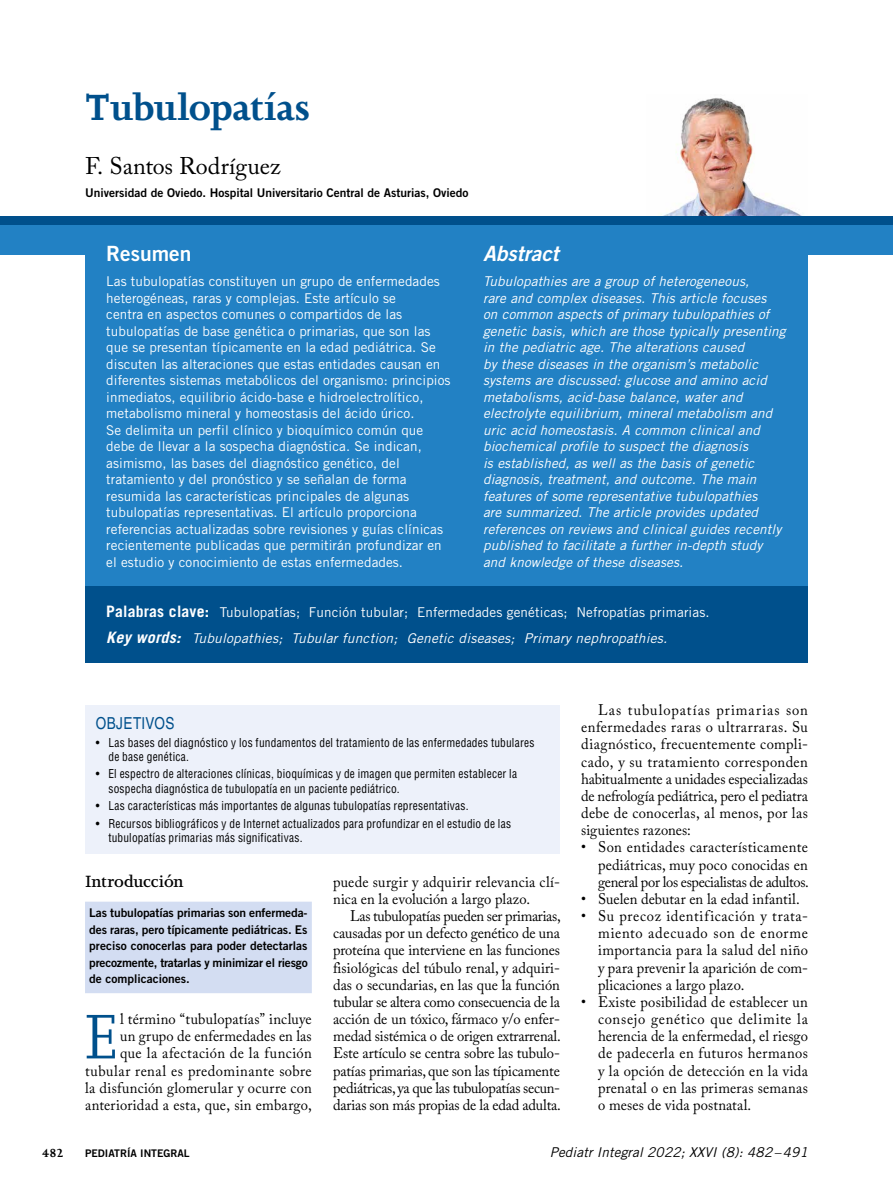
<style>
.page{position:relative;width:893px;height:1191px;background:#fff}
.page>*{position:absolute;margin:0;border:0;box-sizing:border-box;transform-origin:0 0}
.t1{font:72.6px "Joanna MT Std";color:#00508c;scale:.95 1}
.t2{font:700 42px "Joanna MT Std";letter-spacing:-.01em;color:#00508c}
.t3{font:24px "Adobe Caslon Pro";color:#000}
.t4{font:italic 21px "Trade Gothic Bold Two";color:#fff}
.t5{font:21px "Trade Gothic Bold Two";color:#fff}
.t6{font:600 18.75px "Joanna MT Std";letter-spacing:-.015em;color:#000}
.t7{font:condensed 16.5px "Helvetica";letter-spacing:.02em;color:#00508c}
.t8{font:15.3px/17.1px "Adobe Caslon Pro";letter-spacing:.01em;color:#000;text-align:justify;scale:.95 1}
.t9{font:13.5px/16.5px "Trade Gothic";letter-spacing:.005em;color:#fff}
.t10{font:italic 13.5px/16.5px "Trade Gothic";letter-spacing:.01em;color:#fff}
.t11{font:italic 13.5px "Trade Gothic";letter-spacing:.01em;color:#000}
.t12{font:700 13.5px "Joanna MT Std";color:#000}
.t13{font:condensed 12px/14.4px "Helvetica";letter-spacing:.02em;color:#000;scale:.95 1}
.t14{font:12px/16.5px "Trade Gothic Bold Two";color:#000;text-align:justify}
.t15{font:10.5px "Trade Gothic Bold Two";color:#000}
.s1{font-weight:700;font-size:15.75px}
.s2{font-weight:700;font-style:italic;font-size:15.75px}
.s3{font-style:italic}
</style>
<div class="page">
<img style="left:661px;top:98px;width:142px;height:118px">
<div style="left:85px;top:901px;width:227px;height:92px;background:#d3ddf2"></div>
<div style="left:85px;top:225px;width:723px;height:368px;background:#2281c4"></div>
<div style="left:0;top:225px;width:90px;height:30px;background:#2281c4"></div>
<div style="left:784px;top:225px;width:109px;height:30px;background:#2281c4"></div>
<div style="left:0;top:216px;width:893px;height:9px;background:#00508c"></div>
<div style="left:85px;top:586px;width:723px;height:77px;background:#00508c"></div>
<div style="left:85px;top:705px;width:475px;height:148px;background:#edf1fa"></div>
<h2 class="t2" style="left:85px;top:85px;width:227px">Tubulopatías</h2>
<h3 class="t3" style="left:85px;top:151px;width:197px">F. Santos Rodríguez</h3>
<p class="t14" style="left:85px;top:184px;width:385px">Universidad de Oviedo. Hospital Universitario Central de Asturias, Oviedo</p>
<h3 class="t4" style="left:483px;top:240px;width:77px">Abstract</h3>
<p class="t10" style="left:483px;top:273px;width:304px">Tubulopathies are a group of heterogeneous,<br>rare and complex diseases. This article focuses<br>on common aspects of primary tubulopathies of genetic basis, which are those typically presenting in the pediatric age. The alterations caused<br>by these diseases in the organism’s metabolic systems are discussed: glucose and amino acid metabolisms, acid-base balance, water and electrolyte equilibrium, mineral metabolism and uric acid homeostasis. A common clinical and biochemical profile to suspect the diagnosis<br>is established, as well as the basis of genetic diagnosis, treatment, and outcome. The main features of some representative tubulopathies<br>are summarized. The article provides updated references on reviews and clinical guides recently published to facilitate a further in-depth study and knowledge of these diseases.</p>
<p class="t9" style="left:106px;top:598px;width:605px;line-height:26.5px"><span class="s1">Palabras clave:</span> Tubulopatías; Función tubular; Enfermedades genéticas; Nefropatías primarias.<br><span class="s2">Key words:</span> <span class="s3">Tubulopathies; Tubular function; Genetic diseases; Primary nephropathies.</span></p>
<h3 class="t5" style="left:106px;top:240px;width:87px">Resumen</h3>
<p class="t9" style="left:106px;top:273px;width:346px">Las tubulopatías constituyen un grupo de enfermedades heterogéneas, raras y complejas. Este artículo se<br>centra en aspectos comunes o compartidos de las tubulopatías de base genética o primarias, que son las que se presentan típicamente en la edad pediátrica. Se discuten las alteraciones que estas entidades causan en diferentes sistemas metabólicos del organismo: principios inmediatos, equilibrio ácido-base e hidroelectrolítico, metabolismo mineral y homeostasis del ácido úrico.<br>Se delimita un perfil clínico y bioquímico común que debe de llevar a la sospecha diagnóstica. Se indican, asimismo, las bases del diagnóstico genético, del tratamiento y del pronóstico y se señalan de forma resumida las características principales de algunas tubulopatías representativas. El artículo proporciona referencias actualizadas sobre revisiones y guías clínicas recientemente publicadas que permitirán profundizar en el estudio y conocimiento de estas enfermedades.</p>
<p class="t7" style="left:96px;top:714px;width:80px">OBJETIVOS</p>
<p class="t13" style="left:108px;top:735px;width:450px;text-indent:-13px">• Las bases del diagnóstico y los fundamentos del tratamiento de las enfermedades tubulares de base genética.</p>
<p class="t13" style="left:108px;top:766px;width:432px;text-indent:-13px">• El espectro de alteraciones clínicas, bioquímicas y de imagen que permiten establecer la sospecha diagnóstica de tubulopatía en un paciente pediátrico.</p>
<p class="t13" style="left:96px;top:798px;width:394px">• Las características más importantes de algunas tubulopatías representativas.</p>
<p class="t13" style="left:108px;top:816px;width:425px;text-indent:-13px">• Recursos bibliográficos y de Internet actualizados para profundizar en el estudio de las tubulopatías primarias más significativas.</p>
<p class="t6" style="left:85px;top:871px;width:100px">Introducción</p>
<p class="t14" style="left:89px;top:904px;width:220px">Las tubulopatías primarias son enfermeda&shy;des raras, pero típicamente pediátricas. Es preciso conocerlas para poder detectarlas precozmente, tratarlas y minimizar el riesgo de complicaciones.</p>
<h1 class="t1" style="left:85px;top:997px;width:35px">E</h1>
<p class="t8" style="left:85px;top:1010px;width:240px;text-align:right">l término “tubulopatías” incluye<br>un grupo de enfermedades en las<br>que la afectación de la función tubular renal es predominante sobre la disfunción glomerular y ocurre con anterioridad a esta, que, sin embargo,</p>
<p class="t8" style="left:333px;top:873px;width:240px">puede surgir y adquirir relevancia clí&shy;nica en la evolución a largo plazo.</p>
<p class="t8" style="left:333px;top:907px;width:241px;text-indent:17px">Las tubulopatías pueden ser primarias, causadas por un defecto genético de una proteína que interviene en las funciones fisiológicas del túbulo renal, y adquiri&shy;das o secundarias, en las que la función tubular se altera como consecuencia de la acción de un tóxico, fármaco y/o enfer&shy;medad sistémica o de origen extrarrenal.<br>Este artículo se centra sobre las tubulo&shy;patías primarias, que son las típicamente pediátricas, ya que las tubulopatías secun&shy;darias son más propias de la edad adulta.</p>
<p class="t8" style="left:581px;top:701px;width:240px;text-indent:17px">Las tubulopatías primarias son enfermedades raras o ultrarraras. Su diagnóstico, frecuentemente compli&shy;cado, y su tratamiento corresponden habitualmente a unidades especializadas de nefrología pediátrica, pero el pediatra debe de conocerlas, al menos, por las siguientes razones:</p>
<p class="t8" style="left:598px;top:838px;width:223px;text-indent:-17px">• Son entidades característicamente pediátricas, muy poco conocidas en general por los especialistas de adultos.</p>
<p class="t8" style="left:581px;top:890px;width:232px">• Suelen debutar en la edad infantil.</p>
<p class="t8" style="left:598px;top:907px;width:222px;text-indent:-17px">• Su precoz identificación y trata&shy;miento adecuado son de enorme importancia para la salud del niño y para prevenir la aparición de com&shy;plicaciones a largo plazo.</p>
<p class="t8" style="left:598px;top:993px;width:222px;text-indent:-17px">• Existe posibilidad de establecer un consejo genético que delimite la herencia de la enfermedad, el riesgo de padecerla en futuros hermanos y la opción de detección en la vida prenatal o en las primeras semanas o meses de vida postnatal.</p>
<p class="t12" style="left:42px;top:1145px;width:23px">482</p>
<p class="t15" style="left:85px;top:1146px;width:106px">PEDIATRÍA INTEGRAL</p>
<p class="t11" style="left:550px;top:1143px;width:260px">Pediatr Integral 2022; XXVI (8): 482–491</p>
</div>
